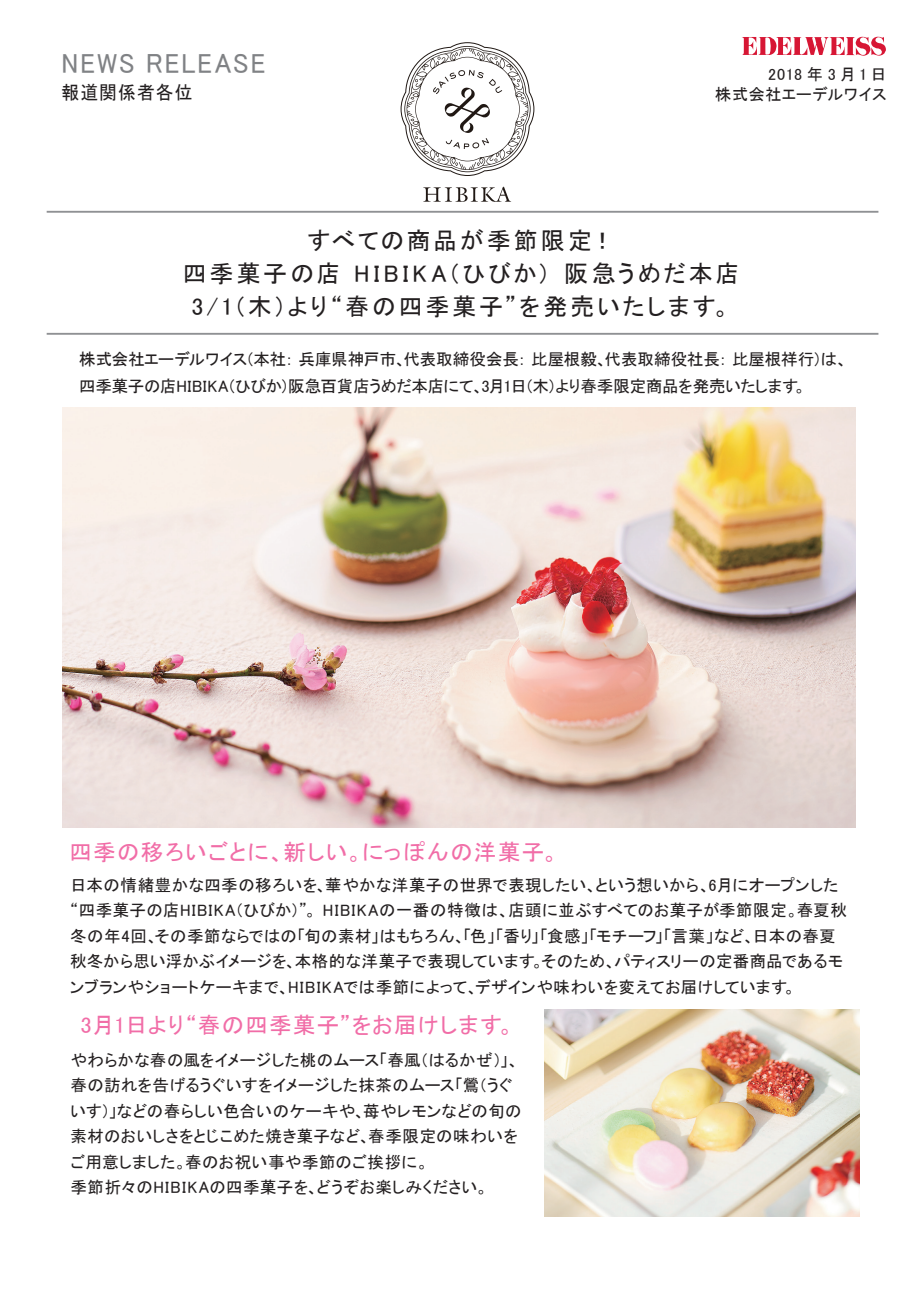
<style>
.page{position:relative;width:919px;height:1289px;background:#fff}
.page>*{position:absolute;margin:0;border:0;box-sizing:border-box;transform-origin:0 0}
.t1{font:27.75px "MS P Gothic";letter-spacing:.08em;color:#808285;scale:.95 1}
.t2{font:24px/33px "MS P Gothic";letter-spacing:.115em;color:#231f20;text-align:center}
.t3{font:22.5px "MS P Gothic";letter-spacing:.055em;color:#f16da7}
.t4{font:18.75px "MS P Gothic";letter-spacing:.06em;color:#231f20;scale:.95 1}
.t5{font:16.5px/25.5px "MS P Gothic";letter-spacing:.02em;color:#231f20}
.t6{font:16.5px/27px "MS P Gothic";letter-spacing:-.01em;color:#231f20}
.t7{font:16.2px/19.4px "MS P Gothic";letter-spacing:.035em;color:#231f20;text-align:right}
</style>
<div class="page">
<svg style="left:742px;top:36px;width:143px;height:20px"></svg>
<hr style="left:47px;top:211px;width:831px;height:2px;background:#8f9194">
<hr style="left:47px;top:333px;width:831px;height:2px;background:#8f9194">
<svg style="left:423px;top:186px;width:88px;height:16px"></svg>
<svg style="left:400px;top:42px;width:134px;height:134px"></svg>
<img style="left:63px;top:408px;width:792px;height:419px">
<img style="left:544px;top:1009px;width:314px;height:207px">
<h1 class="t1" style="left:62px;top:49px;width:216px">NEWS RELEASE</h1>
<p class="t4" style="left:62px;top:83px;width:139px">報道関係者各位</p>
<p class="t7" style="left:715px;top:65px;width:173px">2018年3月1日<br>株式会社エーデルワイス</p>
<h2 class="t2" style="left:183px;top:223px;width:558px">すべての商品が季節限定！<br>四季菓子の店 HIBIKA（ひびか） 阪急うめだ本店<br>3/1（木）より“春の四季菓子”を発売いたします。</h2>
<p class="t6" style="left:79px;top:345px;width:770px">株式会社エーデルワイス（本社： 兵庫県神戸市、代表取締役会長： 比屋根毅、代表取締役社長： 比屋根祥行）は、四季菓子の店HIBIKA（ひびか）阪急百貨店うめだ本店にて、3月1日（木）より春季限定商品を発売いたします。</p>
<h3 class="t3" style="left:69px;top:840px;width:491px">四季の移ろいごとに、新しい。にっぽんの洋菓子。</h3>
<p class="t5" style="left:70px;top:871px;width:778px">日本の情緒豊かな四季の移ろいを、華やかな洋菓子の世界で表現したい、という想いから、6月にオープンした“四季菓子の店HIBIKA（ひびか）”。 HIBIKAの一番の特徴は、店頭に並ぶすべてのお菓子が季節限定。春夏秋冬の年4回、その季節ならではの「旬の素材」はもちろん、「色」「香り」「食感」「モチーフ」「言葉」など、日本の春夏秋冬から思い浮かぶイメージを、本格的な洋菓子で表現しています。そのため、パティスリーの定番商品であるモンブランやショートケーキまで、HIBIKAでは季節によって、デザインや味わいを変えてお届けしています。</p>
<h3 class="t3" style="left:81px;top:1013px;width:435px">3月1日より“春の四季菓子”をお届けします。</h3>
<p class="t5" style="left:70px;top:1046px;width:452px">やわらかな春の風をイメージした桃のムース「春風（はるかぜ）」、春の訪れを告げるうぐいすをイメージした抹茶のムース「鶯（うぐいす）」などの春らしい色合いのケーキや、苺やレモンなどの旬の素材のおいしさをとじこめた焼き菓子など、春季限定の味わいをご用意しました。春のお祝い事や季節のご挨拶に。<br>季節折々のHIBIKAの四季菓子を、どうぞお楽しみください。</p>
</div>
